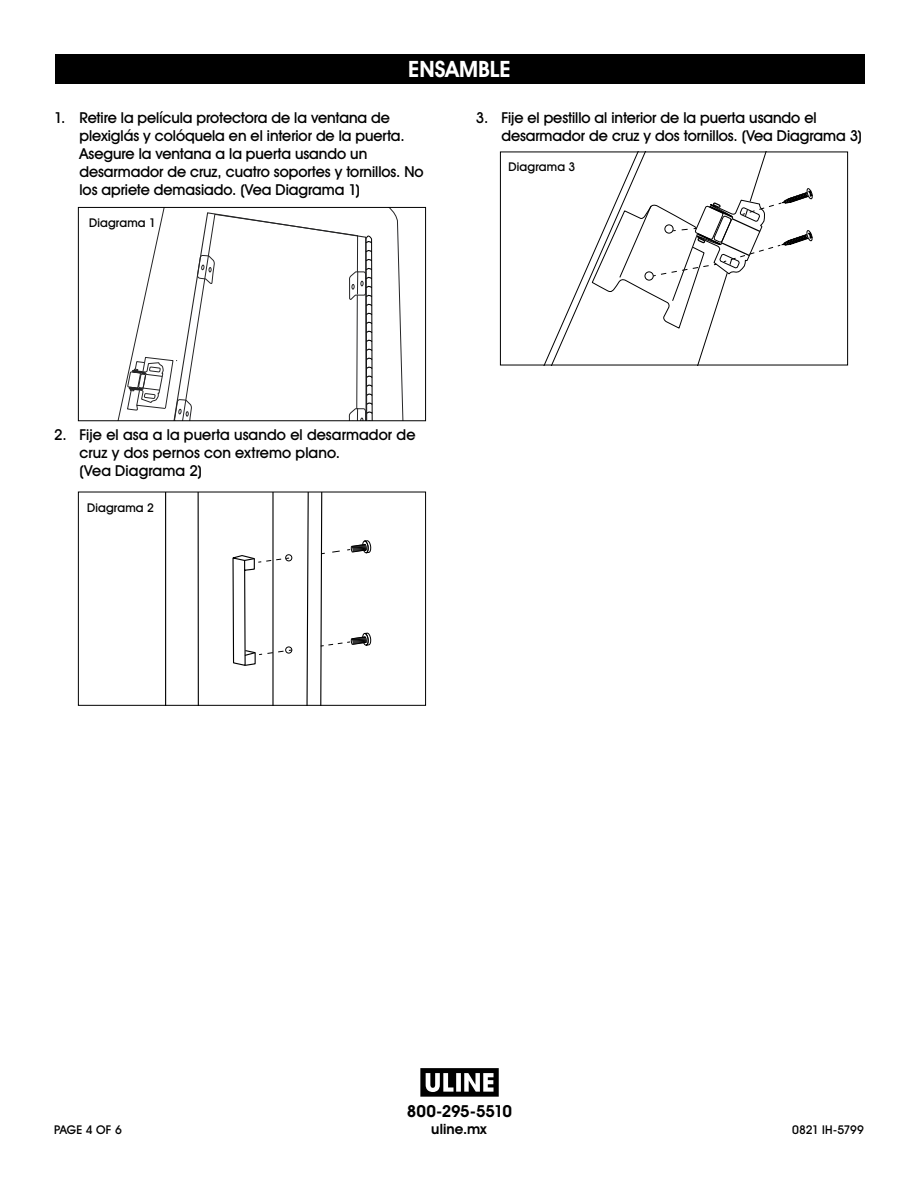
<style>
.page{position:relative;width:918px;height:1188px;background:#fff}
.page>*{position:absolute;margin:0;border:0;box-sizing:border-box;transform-origin:0 0}
.t1{font:700 22.5px "Uline Two Knine";color:#fff}
.t2{font:700 16.5px "Uline Two Knine";letter-spacing:-.015em;color:#000}
.t3{font:15px/18px "Uline Two Knine";letter-spacing:-.005em;color:#000}
.t4{font:700 14.25px "Uline Two Knine";letter-spacing:.01em;color:#000}
.t5{font:12px "Uline Two Knine";letter-spacing:.015em;color:#000}
.t6{font:12px "Uline Two Knine";letter-spacing:-.015em;color:#000}
</style>
<div class="page">
<div style="left:55px;top:54px;width:810px;height:30px;background:#000"></div>
<svg style="left:544px;top:154px;width:269px;height:209px"></svg>
<div style="left:500px;top:152px;width:348px;height:213px;border:1px solid #000"></div>
<div style="left:509px;top:162px;width:82px;height:27px;background:#fff"></div>
<svg style="left:118px;top:209px;width:286px;height:210px"></svg>
<svg style="left:136px;top:212px;width:232px;height:207px"></svg>
<svg style="left:197px;top:255px;width:18px;height:30px"></svg>
<svg style="left:127px;top:357px;width:65px;height:62px"></svg>
<svg style="left:349px;top:232px;width:25px;height:187px"></svg>
<div style="left:78px;top:207px;width:348px;height:214px;border:1px solid #000"></div>
<div style="left:89px;top:217px;width:68px;height:17px;background:#fff"></div>
<svg style="left:165px;top:494px;width:207px;height:210px"></svg>
<div style="left:78px;top:492px;width:348px;height:214px;border:1px solid #000"></div>
<svg style="left:420px;top:1068px;width:79px;height:29px"></svg>
<h1 class="t1" style="left:408px;top:56px;width:104px">ENSAMBLE</h1>
<p class="t3" style="left:80px;top:108px;width:346px;text-indent:-26px">1. Retire la película protectora de la ventana de plexiglás y colóquela en el interior de la puerta.<br>Asegure la ventana a la puerta usando un desarmador de cruz, cuatro soportes y tornillos. No los apriete demasiado. (Vea Diagrama 1)</p>
<p class="t3" style="left:501px;top:108px;width:362px;text-indent:-26px">3. Fije el pestillo al interior de la puerta usando el desarmador de cruz y dos tornillos. (Vea Diagrama 3)</p>
<p class="t5" style="left:509px;top:159px;width:68px">Diagrama 3</p>
<p class="t5" style="left:89px;top:215px;width:68px">Diagrama 1</p>
<p class="t3" style="left:80px;top:425px;width:337px;text-indent:-26px">2. Fije el asa a la puerta usando el desarmador de cruz y dos pernos con extremo plano.<br>(Vea Diagrama 2)</p>
<p class="t5" style="left:87px;top:501px;width:68px">Diagrama 2</p>
<p class="t2" style="left:407px;top:1101px;width:107px">800-295-5510</p>
<p class="t4" style="left:431px;top:1120px;width:57px">uline.mx</p>
<p class="t5" style="left:54px;top:1122px;width:69px">PAGE 4 OF 6</p>
<p class="t6" style="left:792px;top:1122px;width:73px">0821 IH-5799</p>
</div>
